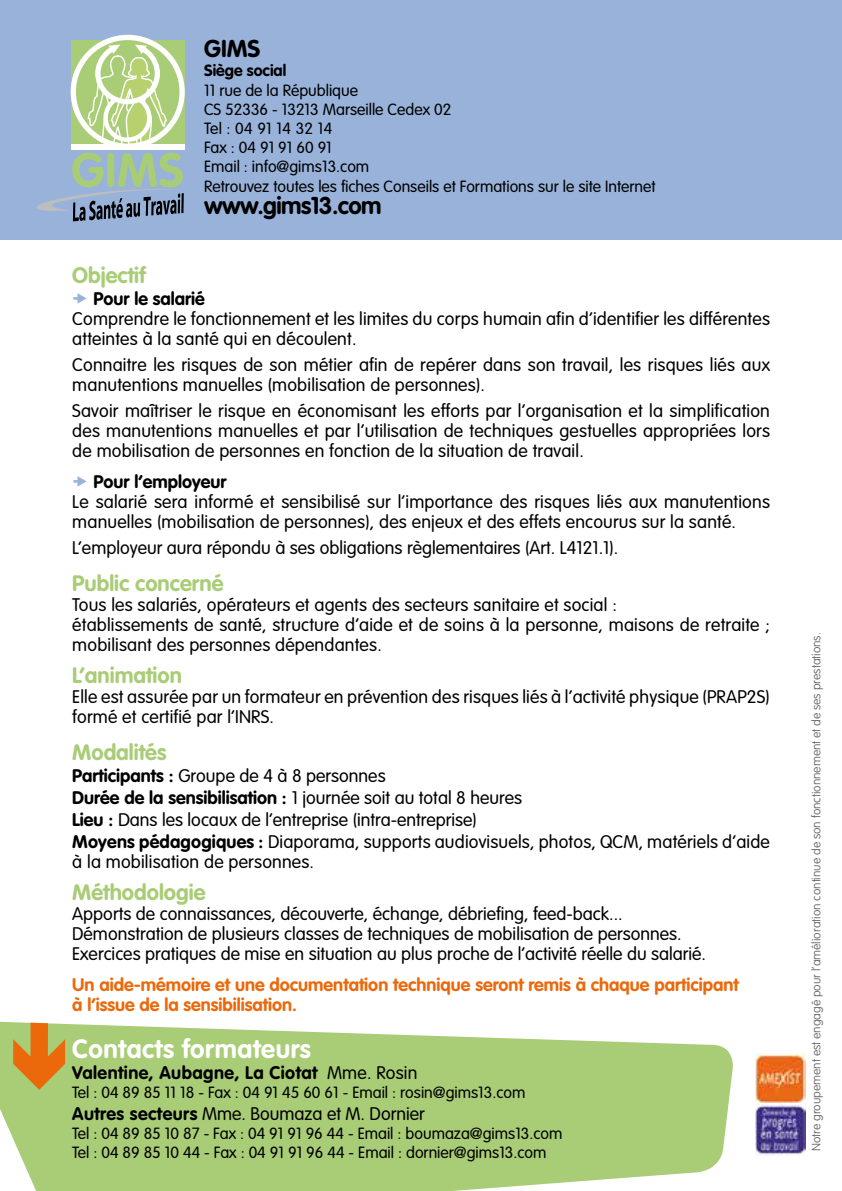
<style>
.page{position:relative;width:842px;height:1191px;background:#fff}
.page>*{position:absolute;margin:0;border:0;box-sizing:border-box;transform-origin:0 0}
.t1{font:700 26px "VAG Rounded";letter-spacing:.02em;color:#fff}
.t2{font:700 24px "VAG Rounded";letter-spacing:-.025em;color:#000}
.t3{font:700 22px "VAG Rounded";color:#a9cc76}
.t4{font:300 18px/20px "VAG Rounded";letter-spacing:.01em;color:#000}
.t5{font:700 18px/20px "VAG Rounded";color:#eb690b}
.t6{font:700 18px "VAG Rounded";letter-spacing:.025em;color:#000}
.t7{font:700 18px "VAG Rounded";color:#000}
.t8{font:300 16px/19.4px "VAG Rounded";color:#000}
.t9{font:700 16px "VAG Rounded";color:#000}
.t10{font:100 12px "VAG Rounded";color:#646567}
.s1{font-weight:700}
.s2{font-weight:300}
</style>
<div class="page">
<div style="left:0;top:0;width:842px;height:240px;background:#98b2d9"></div>
<svg style="left:0;top:1021px;width:733px;height:170px;background:#b3d286"></svg>
<svg style="left:27px;top:32px;width:161px;height:189px;background:#a8bfb4"></svg>
<svg style="left:13px;top:1022px;width:52px;height:67px;background:#ce953c"></svg>
<img style="left:755px;top:1053px;width:50px;height:102px">
<h2 class="t2" style="left:204px;top:35px;width:58px">GIMS</h2>
<p class="t9" style="left:204px;top:61px;width:84px">Siège social</p>
<p class="t8" style="left:204px;top:80px;width:453px">11 rue de la République<br>CS 52336 - 13213 Marseille Cedex 02<br>Tel : 04 91 14 32 14<br>Fax : 04 91 91 60 91<br>Email : info@gims13.com<br>Retrouvez toutes les fiches Conseils et Formations sur le site Internet</p>
<h2 class="t2" style="left:204px;top:192px;width:179px">www.gims13.com</h2>
<p class="t3" style="left:72px;top:263px;width:75px">Objectif</p>
<p class="t7" style="left:94px;top:288px;width:113px">Pour le salarié</p>
<p class="t4" style="left:72px;top:309px;width:699px">Comprendre le fonctionnement et les limites du corps humain afin d’identifier les différentes atteintes à la santé qui en découlent.</p>
<p class="t4" style="left:72px;top:355px;width:699px">Connaitre les risques de son métier afin de repérer dans son travail, les risques liés aux manutentions manuelles (mobilisation de personnes).</p>
<p class="t4" style="left:72px;top:400px;width:699px;text-align:justify">Savoir maîtriser le risque en économisant les efforts par l’organisation et la simplification des manutentions manuelles et par l’utilisation de techniques gestuelles appropriées lors de mobilisation de personnes en fonction de la situation de travail.</p>
<p class="t7" style="left:94px;top:471px;width:134px">Pour l’employeur</p>
<p class="t4" style="left:72px;top:492px;width:699px">Le salarié sera informé et sensibilisé sur l’importance des risques liés aux manutentions manuelles (mobilisation de personnes), des enjeux et des effets encourus sur la santé.</p>
<p class="t4" style="left:72px;top:537px;width:548px">L’employeur aura répondu à ses obligations règlementaires (Art. L4121.1).</p>
<p class="t3" style="left:72px;top:570px;width:153px">Public concerné</p>
<p class="t4" style="left:72px;top:594px;width:699px">Tous les salariés, opérateurs et agents des secteurs sanitaire et social :<br>établissements de santé, structure d’aide et de soins à la personne, maisons de retraite ; mobilisant des personnes dépendantes.</p>
<p class="t3" style="left:72px;top:662px;width:111px">L’animation</p>
<p class="t4" style="left:72px;top:686px;width:699px">Elle est assurée par un formateur en prévention des risques liés à l’activité physique (PRAP2S) formé et certifié par l’INRS.</p>
<p class="t3" style="left:72px;top:739px;width:96px">Modalités</p>
<p class="t4" style="left:72px;top:764px;width:699px;line-height:22px"><span class="s1">Participants :</span> Groupe de 4 à 8 personnes<br><span class="s1">Durée de la sensibilisation :</span> 1 journée soit au total 8 heures<br><span class="s1">Lieu :</span> Dans les locaux de l’entreprise (intra-entreprise)<br><span class="s1">Moyens pédagogiques :</span> Diaporama, supports audiovisuels, photos, QCM, matériels d’aide</p>
<p class="t4" style="left:72px;top:851px;width:243px">à la mobilisation de personnes.</p>
<p class="t3" style="left:72px;top:879px;width:135px">Méthodologie</p>
<p class="t4" style="left:72px;top:903px;width:635px">Apports de connaissances, découverte, échange, débriefing, feed-back...<br>Démonstration de plusieurs classes de techniques de mobilisation de personnes.<br>Exercices pratiques de mise en situation au plus proche de l’activité réelle du salarié.</p>
<p class="t5" style="left:72px;top:974px;width:668px">Un aide-mémoire et une documentation technique seront remis à chaque participant à l’issue de la sensibilisation.</p>
<h1 class="t1" style="left:72px;top:1033px;width:240px">Contacts formateurs</h1>
<p class="t6" style="left:72px;top:1062px;width:347px">Valentine, Aubagne, La Ciotat <span class="s2">Mme. Rosin</span></p>
<p class="t8" style="left:72px;top:1082px;width:455px">Tel : 04 89 85 11 18 - Fax : 04 91 45 60 61 - Email : rosin@gims13.com</p>
<p class="t4" style="left:72px;top:1103px;width:354px"><span class="s1">Autres secteurs</span> Mme. Boumaza et M. Dornier</p>
<p class="t8" style="left:72px;top:1123px;width:492px;line-height:18.8px">Tel : 04 89 85 10 87 - Fax : 04 91 91 96 44 - Email : boumaza@gims13.com<br>Tel : 04 89 85 10 44 - Fax : 04 91 91 96 44 - Email : dornier@gims13.com</p>
<p class="t10" style="left:809px;top:1151px;width:520px;rotate:-90deg">Notre groupement est engagé pour l’amélioration continue de son fonctionnement et de ses prestations.</p>
</div>
